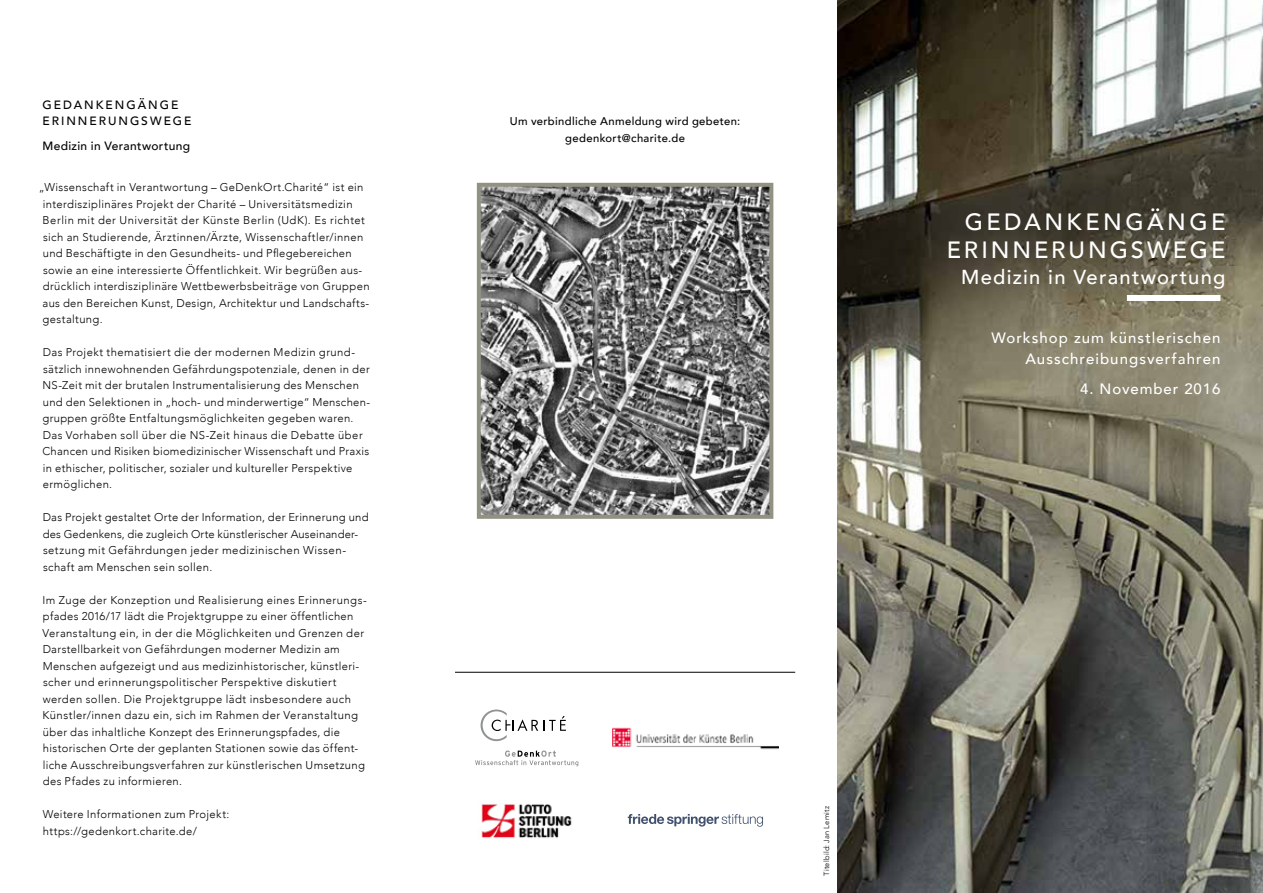
<style>
.page{position:relative;width:1263px;height:893px;background:#fff}
.page>*{position:absolute;margin:0;border:0;box-sizing:border-box;transform-origin:0 0}
.t1{font:500 23.55px/28.5px "Avenir";letter-spacing:.13em;color:#fff;text-align:right}
.t2{font:500 20.1px "Avenir";letter-spacing:.06em;color:#fff}
.t3{font:500 15px/21px "Avenir";letter-spacing:.07em;color:#fff;text-align:right}
.t4{font:500 12px/16.5px "Avenir";letter-spacing:.16em;color:#000}
.t5{font:500 12px "Avenir";letter-spacing:.03em;color:#000}
.t6{font:300 11.25px/16.5px "Avenir";letter-spacing:.03em;color:#000}
.t7{font:500 11.25px/16.5px "Avenir";letter-spacing:.035em;color:#000;text-align:center}
.t8{font:300 7.5px "Avenir";letter-spacing:.03em;color:#000}
</style>
<div class="page">
<img style="left:838px;top:0;width:425px;height:893px">
<div style="left:1127px;top:295px;width:93px;height:6px;background:#fff"></div>
<img style="left:612px;top:727px;width:166px;height:23px">
<svg style="left:480px;top:709px;width:86px;height:32px"></svg>
<svg style="left:475px;top:750px;width:103px;height:16px"></svg>
<hr style="left:455px;top:672px;width:340px;height:1px;background:#000">
<img style="left:482px;top:188px;width:286px;height:326px">
<div style="left:477px;top:183px;width:296px;height:336px;border:4px solid #929283"></div>
<svg style="left:628px;top:814px;width:135px;height:13px"></svg>
<img style="left:481px;top:804px;width:91px;height:34px">
<p class="t4" style="left:43px;top:95px;width:150px">GEDANKENGÄNGE<br>ERINNERUNGSWEGE</p>
<p class="t5" style="left:43px;top:135px;width:149px">Medizin in Verantwortung</p>
<p class="t6" style="left:43px;top:179px;width:329px;text-indent:-4px">„Wissenschaft in Verantwortung – GeDenkOrt.Charité“ ist ein interdisziplinäres Projekt der Charité – Universitätsmedizin Berlin mit der Universität der Künste Berlin (UdK). Es richtet sich an Studierende, Ärztinnen/Ärzte, Wissenschaftler/innen und Beschäftigte in den Gesundheits- und Pflegebereichen sowie an eine interessierte Öffentlichkeit. Wir begrüßen aus&shy;drücklich interdisziplinäre Wettbewerbsbeiträge von Gruppen aus den Bereichen Kunst, Design, Architektur und Landschafts&shy;gestaltung.</p>
<p class="t6" style="left:42px;top:344px;width:329px">Das Projekt thematisiert die der modernen Medizin grund&shy;sätzlich innewohnenden Gefährdungspotenziale, denen in der NS-Zeit mit der brutalen Instrumentalisierung des Menschen und den Selektionen in „hoch- und minderwertige“ Menschen&shy;gruppen größte Entfaltungsmöglichkeiten gegeben waren.<br>Das Vorhaben soll über die NS-Zeit hinaus die Debatte über Chancen und Risiken biomedizinischer Wissenschaft und Praxis in ethischer, politischer, sozialer und kultureller Perspektive ermöglichen.</p>
<p class="t6" style="left:43px;top:509px;width:327px">Das Projekt gestaltet Orte der Information, der Erinnerung und des Gedenkens, die zugleich Orte künstlerischer Auseinander&shy;setzung mit Gefährdungen jeder medizinischen Wissen&shy;schaft am Menschen sein sollen.</p>
<p class="t6" style="left:42px;top:591px;width:326px">Im Zuge der Konzeption und Realisierung eines Erinnerungs&shy;pfades 2016/17 lädt die Projektgruppe zu einer öffentlichen Veranstaltung ein, in der die Möglichkeiten und Grenzen der Darstellbarkeit von Gefährdungen moderner Medizin am Menschen aufgezeigt und aus medizinhistorischer, künstleri&shy;scher und erinnerungspolitischer Perspektive diskutiert werden sollen. Die Projektgruppe lädt insbesondere auch Künstler/innen dazu ein, sich im Rahmen der Veranstaltung über das inhaltliche Konzept des Erinnerungspfades, die historischen Orte der geplanten Stationen sowie das öffent&shy;liche Ausschreibungsverfahren zur künstlerischen Umsetzung des Pfades zu informieren.</p>
<p class="t6" style="left:43px;top:806px;width:188px">Weitere Informationen zum Projekt: https://gedenkort.charite.de/</p>
<p class="t7" style="left:510px;top:112px;width:232px">Um verbindliche Anmeldung wird gebeten: gedenkort@charite.de</p>
<h1 class="t1" style="left:947px;top:206px;width:280px">GEDANKENGÄNGE<br>ERINNERUNGSWEGE</h1>
<h2 class="t2" style="left:961px;top:259px;width:266px">Medizin in Verantwortung</h2>
<h3 class="t3" style="left:991px;top:326px;width:231px">Workshop zum künstlerischen<br>Ausschreibungsverfahren</h3>
<h3 class="t3" style="left:1080px;top:377px;width:142px">4. November 2016</h3>
<p class="t8" style="left:822px;top:876px;width:72px;rotate:-90deg">Titelbild: Jan Lemitz</p>
</div>
